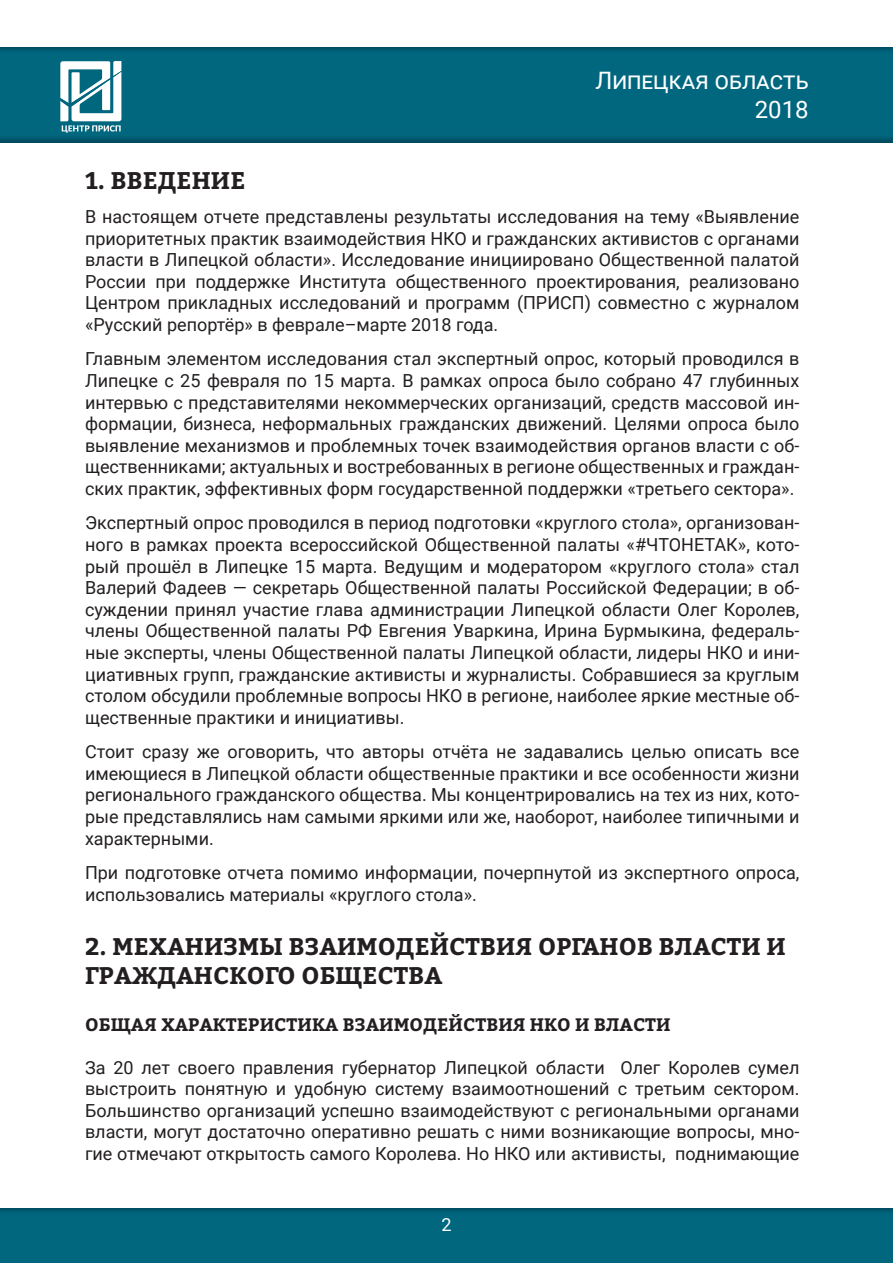
<style>
.page{position:relative;width:893px;height:1263px;background:#fff}
.page>*{position:absolute;margin:0;border:0;box-sizing:border-box;transform-origin:0 0}
.Стиль_абзаца_2{font:700 24px/28.8px "Bitter";letter-spacing:.01em;color:#231f20}
.Стиль_абзаца_2-2{font:24px/28.8px "Roboto";color:#fff;text-align:right}
.Стиль_абзаца_1{font:18px/21.6px "Roboto";color:#231f20;text-align:justify}
.Стиль_абзаца_3{font:700 18px "Bitter";letter-spacing:.01em;color:#231f20}
.t1{font:18px "Roboto";color:#fff}
</style>
<div class="page">
<div style="left:0;top:44px;width:893px;height:99px;background:#506b77;opacity:.5"></div>
<div style="left:0;top:1205px;width:893px;height:58px;background:#506b77;opacity:.5"></div>
<div style="left:53px;top:58px;width:76px;height:76px;background:#00677f;border-radius:5px"></div>
<svg style="left:60px;top:61px;width:61px;height:72px"></svg>
<p class="Стиль_абзаца_2-2" style="left:595px;top:65px;width:215px">Липецкая область<br>2018</p>
<p class="Стиль_абзаца_2" style="left:85px;top:167px;width:162px">1. ВВЕДЕНИЕ</p>
<p class="Стиль_абзаца_1" style="left:85px;top:205px;width:716px">В настоящем отчете представлены результаты исследования на тему «Выявление приоритетных практик взаимодействия НКО и гражданских активистов с органами власти в Липецкой области». Исследование инициировано Общественной палатой России при поддержке Института общественного проектирования, реализовано Центром прикладных исследований и программ (ПРИСП) совместно с журналом «Русский репортёр» в феврале–марте 2018 года.</p>
<p class="Стиль_абзаца_1" style="left:85px;top:348px;width:716px">Главным элементом исследования стал экспертный опрос, который проводился в Липецке с 25 февраля по 15 марта. В рамках опроса было собрано 47 глубинных интервью с представителями некоммерческих организаций, средств массовой ин&shy;формации, бизнеса, неформальных гражданских движений. Целями опроса было выявление механизмов и проблемных точек взаимодействия органов власти с об&shy;щественниками; актуальных и востребованных в регионе общественных и граждан&shy;ских практик, эффективных форм государственной поддержки «третьего сектора».</p>
<p class="Стиль_абзаца_1" style="left:85px;top:511px;width:716px">Экспертный опрос проводился в период подготовки «круглого стола», организован&shy;ного в рамках проекта всероссийской Общественной палаты «#ЧТОНЕТАК», кото&shy;рый прошёл в Липецке 15 марта. Ведущим и модератором «круглого стола» стал Валерий Фадеев — секретарь Общественной палаты Российской Федерации; в об&shy;суждении принял участие глава администрации Липецкой области Олег Королев, члены Общественной палаты РФ Евгения Уваркина, Ирина Бурмыкина, федераль&shy;ные эксперты, члены Общественной палаты Липецкой области, лидеры НКО и ини&shy;циативных групп, гражданские активисты и журналисты. Собравшиеся за круглым столом обсудили проблемные вопросы НКО в регионе, наиболее яркие местные об&shy;щественные практики и инициативы.</p>
<p class="Стиль_абзаца_1" style="left:85px;top:740px;width:716px">Стоит сразу же оговорить, что авторы отчёта не задавались целью описать все имеющиеся в Липецкой области общественные практики и все особенности жизни регионального гражданского общества. Мы концентрировались на тех из них, кото&shy;рые представлялись нам самыми яркими или же, наоборот, наиболее типичными и характерными.</p>
<p class="Стиль_абзаца_1" style="left:85px;top:861px;width:716px">При подготовке отчета помимо информации, почерпнутой из экспертного опроса, использовались материалы «круглого стола».</p>
<p class="Стиль_абзаца_2" style="left:85px;top:933px;width:702px">2. МЕХАНИЗМЫ ВЗАИМОДЕЙСТВИЯ ОРГАНОВ ВЛАСТИ И<br>ГРАЖДАНСКОГО ОБЩЕСТВА</p>
<p class="Стиль_абзаца_3" style="left:85px;top:1013px;width:587px">ОБЩАЯ ХАРАКТЕРИСТИКА ВЗАИМОДЕЙСТВИЯ НКО И ВЛАСТИ</p>
<p class="Стиль_абзаца_1" style="left:85px;top:1056px;width:716px">За 20 лет своего правления губернатор Липецкой области Олег Королев сумел выстроить понятную и удобную систему взаимоотношений с третьим сектором.<br>Большинство организаций успешно взаимодействуют с региональными органами власти, могут достаточно оперативно решать с ними возникающие вопросы, мно&shy;гие отмечают открытость самого Королева. Но НКО или активисты, поднимающие</p>
<p class="t1" style="left:441px;top:1212px;width:12px">2</p>
</div>
